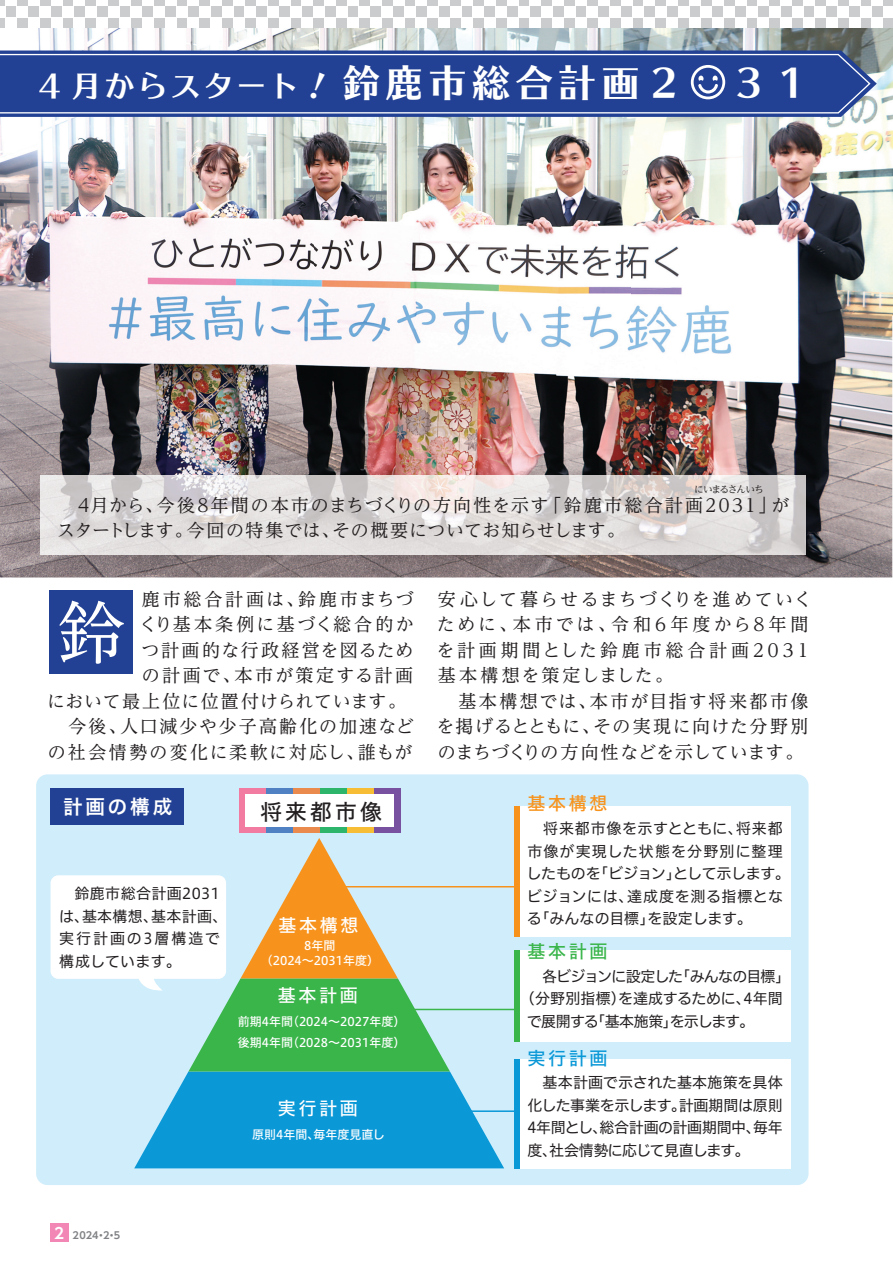
<style>
.page{position:relative;width:893px;height:1263px;background:#fff}
.page>*{position:absolute;margin:0;border:0;box-sizing:border-box;transform-origin:0 0}
.t1{font:68.55px "UD Reimin Pro";color:#fff}
.t2{font:37.65px "UD Typos 515 Std";letter-spacing:.15em;color:#fff}
.t3{font:30px "UD Typos 515 Std";letter-spacing:.1em;color:#fff}
.t4{font:21.6px "Hiragino UD Sans F Std N W5";letter-spacing:.15em;color:#231f20}
.t5{font:19.5px "Hiragino UD Sans F Std N W6";letter-spacing:.15em;color:#fff}
.t6{font:18px/25.5px "UD Reimin Pro";letter-spacing:.1em;color:#231f20}
.t7{font:18px/25.5px "UD Reimin Pro";letter-spacing:.045em;color:#231f20}
.t8{font:18px "UD Reimin Pro";letter-spacing:.12em;color:#231f20}
.t9{font:18px "UD Reimin Pro";letter-spacing:.155em;color:#231f20}
.t10{font:18px "UD Reimin Pro";letter-spacing:.14em;color:#231f20}
.t11{font:18px "UD Reimin Pro";letter-spacing:.08em;color:#231f20}
.t12{font:18px "Hiragino UD Sans F Std N W5";letter-spacing:.15em;color:#fff}
.t13{font:18px "Hiragino UD Sans F Std N W5";color:#f7931d}
.t14{font:18px "Hiragino UD Sans F Std N W5";color:#3ab54a}
.t15{font:18px "Hiragino UD Sans F Std N W5";color:#0a98d7}
.t16{font:15px/22.5px "Hiragino UD Sans F Std N W4";letter-spacing:-.005em;color:#231f20;text-align:justify}
.t17{font:15px/22.5px "Hiragino UD Sans F Std N W4";letter-spacing:.03em;color:#231f20}
.t18{font:15px/22.5px "Hiragino UD Sans F Std N W4";letter-spacing:.025em;color:#231f20}
.t19{font:15px "Hiragino UD Sans F Std N W4";letter-spacing:-.055em;color:#231f20}
.t20{font:15px "Hiragino UD Sans F Std N W4";letter-spacing:-.05em;color:#231f20}
.t21{font:12px/15px "Hiragino UD Sans F Std N W5";color:#fff;text-align:center}
.t22{font:700 9.75px "UD Shin Go Pro De";color:#808285}
.t23{font:9.75px "UD Reimin Pro";letter-spacing:-.115em;color:#231f20}
.s1{font-size:15px;color:#fff}
</style>
<div class="page">
<img style="left:0;top:28px;width:630px;height:234px">
<img style="left:630px;top:28px;width:262px;height:549px">
<img style="left:0;top:262px;width:315px;height:263px">
<img style="left:315px;top:262px;width:315px;height:213px">
<img style="left:0;top:525px;width:630px;height:52px">
<svg style="left:0;top:0;width:893px;height:28px"></svg>
<div style="left:49px;top:590px;width:84px;height:84px;background:#224194"></div>
<svg style="left:0;top:51px;width:877px;height:66px;background:#35519a"></svg>
<svg style="left:0;top:53px;width:871px;height:61px;background:#2d4b99"></svg>
<img style="left:40px;top:475px;width:765px;height:79px">
<div style="left:36px;top:774px;width:772px;height:411px;background:#cfedfb;border-radius:11px"></div>
<div style="left:514px;top:806px;width:276px;height:131px;background:#fff"></div>
<div style="left:514px;top:950px;width:276px;height:91px;background:#fff"></div>
<div style="left:514px;top:1060px;width:276px;height:109px;background:#fff"></div>
<div style="left:51px;top:788px;width:133px;height:36px;background:#224194"></div>
<div style="left:239px;top:788px;width:27px;height:44px;background:#f27ca1"></div>
<div style="left:266px;top:788px;width:27px;height:44px;background:#5082c3"></div>
<div style="left:293px;top:788px;width:27px;height:44px;background:#ea8a4d"></div>
<div style="left:320px;top:788px;width:27px;height:44px;background:#2eb56c"></div>
<div style="left:347px;top:788px;width:27px;height:44px;background:#f6bd35"></div>
<div style="left:374px;top:788px;width:27px;height:44px;background:#7852a1"></div>
<div style="left:246px;top:795px;width:148px;height:32px;background:#fff"></div>
<hr style="left:328px;top:886px;width:186px;height:1px;background:#f7931d">
<hr style="left:398px;top:1009px;width:116px;height:1px;background:#3ab54a">
<hr style="left:422px;top:1110px;width:92px;height:2px;background:#0a98d7">
<div style="left:514px;top:806px;width:6px;height:131px;background:#f7931d"></div>
<div style="left:514px;top:950px;width:6px;height:91px;background:#3ab54a"></div>
<div style="left:514px;top:1060px;width:6px;height:109px;background:#0a98d7"></div>
<svg style="left:51px;top:838px;width:453px;height:330px"></svg>
<svg style="left:691px;top:65px;width:34px;height:34px"></svg>
<div style="left:51px;top:1224px;width:18px;height:18px;background:#f287b6"></div>
<h3 class="t3" style="left:38px;top:60px;width:296px">4 月からスタート！</h3>
<h2 class="t2" style="left:342px;top:51px;width:342px">鈴鹿市総合計画２</h2>
<h2 class="t2" style="left:730px;top:51px;width:82px">３１</h2>
<p class="t23" style="left:694px;top:481px;width:71px">にいまるさんいち</p>
<p class="t7" style="left:57px;top:492px;width:734px">　4月から、今後8年間の本市のまちづくりの方向性を示す「鈴鹿市総合計画２０３１」がスタートします。今回の特集では、その概要についてお知らせします。</p>
<p class="t9" style="left:142px;top:584px;width:273px">鹿市総合計画は、鈴鹿市まちづ</p>
<p class="t10" style="left:139px;top:610px;width:276px">くり基本条例に基づく総合的か</p>
<p class="t11" style="left:141px;top:635px;width:274px">つ計画的な行政経営を図るため</p>
<p class="t8" style="left:142px;top:661px;width:273px">の計画で、本市が策定する計画</p>
<p class="t7" style="left:47px;top:688px;width:360px">において最上位に位置付けられています。</p>
<p class="t6" style="left:68px;top:713px;width:347px">今後、人口減少や少子高齢化の加速など</p>
<p class="t8" style="left:48px;top:737px;width:366px">の社会情勢の変化に柔軟に対応し、誰もが</p>
<h1 class="t1" style="left:57px;top:576px;width:70px">鈴</h1>
<p class="t6" style="left:436px;top:586px;width:377px">安心して暮らせるまちづくりを進めていくために、本市では、令和6年度から8年間を計画期間とした鈴鹿市総合計画２０３１基本構想を策定しました。<br>　基本構想では、本市が目指す将来都市像を掲げるとともに、その実現に向けた分野別のまちづくりの方向性などを示しています。</p>
<p class="t5" style="left:63px;top:792px;width:111px">計画の構成</p>
<p class="t4" style="left:260px;top:796px;width:123px">将来都市像</p>
<p class="t13" style="left:527px;top:790px;width:82px">基本構想</p>
<p class="t17" style="left:527px;top:816px;width:265px">　将来都市像を示すとともに、将来都市像が実現した状態を分野別に整理したものを「ビジョン」として示します。ビジョンには、達成度を測る指標となる「みんなの目標」を設定します。</p>
<p class="t14" style="left:527px;top:937px;width:82px">基本計画</p>
<p class="t19" style="left:527px;top:965px;width:264px">　各ビジョンに設定した「みんなの目標」</p>
<p class="t16" style="left:520px;top:986px;width:264px">（分野別指標）を達成するために、4年間</p>
<p class="t20" style="left:527px;top:1010px;width:229px">で展開する「基本施策」を示します。</p>
<p class="t15" style="left:527px;top:1045px;width:82px">実行計画</p>
<p class="t16" style="left:527px;top:1071px;width:257px">　基本計画で示された基本施策を具体化した事業を示します。計画期間は原則4年間とし、総合計画の計画期間中、毎年度、社会情勢に応じて見直します。</p>
<p class="t18" style="left:59px;top:882px;width:170px">　鈴鹿市総合計画2031は、基本構想、基本計画、実行計画の3層構造で構成しています。</p>
<p class="t12" style="left:279px;top:911px;width:82px">基本構想</p>
<p class="t21" style="left:267px;top:938px;width:114px">8年間<br>(2024～2031年度）</p>
<p class="t12" style="left:278px;top:982px;width:82px">基本計画</p>
<p class="t21" style="left:238px;top:1011px;width:169px;line-height:21px;text-align:left">前期4年間(2024～2027年度）後期4年間(2028～2031年度）</p>
<p class="t12" style="left:278px;top:1095px;width:82px">実行計画</p>
<p class="t21" style="left:252px;top:1126px;width:134px">原則4年間、毎年度見直し</p>
<p class="t22" style="left:54px;top:1227px;width:68px"><span class="s1">2</span> 2024・2・5</p>
</div>
